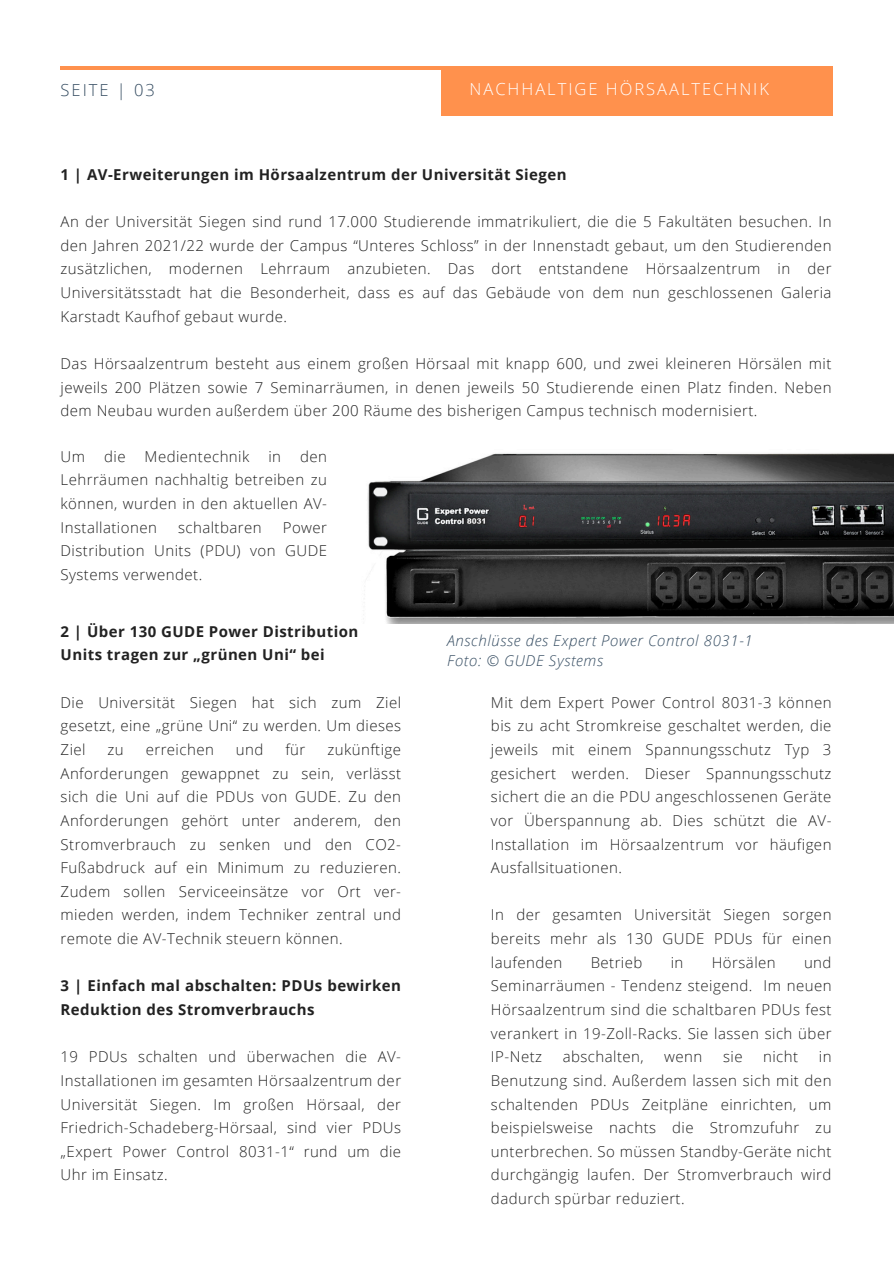
<style>
.page{position:relative;width:894px;height:1264px;background:#fff}
.page>*{position:absolute;margin:0;border:0;box-sizing:border-box;transform-origin:0 0}
.t1{font:300 16.5px "Open Sans";letter-spacing:.12em;color:#fff}
.t2{font:300 16.5px "Open Sans";letter-spacing:.12em;color:#364d62}
.t3{font:300 15px/23.7px "Open Sans";letter-spacing:.03em;color:#222;text-align:justify}
.t4{font:700 15px/23.7px "Open Sans";letter-spacing:.03em;color:#222}
.t5{font:italic 300 15px "Open Sans";letter-spacing:.04em;color:#364d62}
</style>
<div class="page">
<hr style="left:61px;top:66px;width:770px;height:4px;background:#ff914d">
<img style="left:367px;top:453px;width:526px;height:170px">
<div style="left:441px;top:67px;width:390px;height:48px;background:#ff914d"></div>
<p class="t2" style="left:61px;top:79px;width:96px">SEITE | 03</p>
<p class="t1" style="left:469px;top:77px;width:301px">NACHHALTIGE HÖRSAALTECHNIK</p>
<p class="t4" style="left:61px;top:162px;width:507px">1 | AV-Erweiterungen im Hörsaalzentrum der Universität Siegen</p>
<h1 class="t3" style="left:61px;top:209px;width:772px">An der Universität Siegen sind rund 17.000 Studierende immatrikuliert, die die 5 Fakultäten besuchen. In den Jahren 2021/22 wurde der Campus “Unteres Schloss” in der Innenstadt gebaut, um den Studierenden zusätzlichen, modernen Lehrraum anzubieten. Das dort entstandene Hörsaalzentrum in der Universitätsstadt hat die Besonderheit, dass es auf das Gebäude von dem nun geschlossenen Galeria Karstadt Kaufhof gebaut wurde.</h1>
<h1 class="t3" style="left:61px;top:351px;width:772px">Das Hörsaalzentrum besteht aus einem großen Hörsaal mit knapp 600, und zwei kleineren Hörsälen mit jeweils 200 Plätzen sowie 7 Seminarräumen, in denen jeweils 50 Studierende einen Platz finden. Neben dem Neubau wurden außerdem über 200 Räume des bisherigen Campus technisch modernisiert.</h1>
<h2 class="t3" style="left:61px;top:444px;width:268px;text-indent:239px">den Lehrräumen nachhaltig betreiben zu können, wurden in den aktuellen AV-Installationen</h2>
<h2 class="t3" style="left:61px;top:444px;width:26px">Um</h2>
<h2 class="t3" style="left:104px;top:444px;width:23px">die</h2>
<h2 class="t3" style="left:145px;top:444px;width:106px">Medientechnik</h2>
<h2 class="t3" style="left:268px;top:444px;width:14px">in</h2>
<h2 class="t3" style="left:178px;top:515px;width:85px">schaltbaren</h2>
<h2 class="t3" style="left:61px;top:515px;width:268px;text-indent:222px">Power Distribution Units (PDU) von GUDE Systems verwendet.</h2>
<p class="t4" style="left:61px;top:619px;width:299px">2 | Über 130 GUDE Power Distribution<br>Units tragen zur „grünen Uni“ bei</p>
<p class="t3" style="left:61px;top:690px;width:342px">Die Universität Siegen hat sich zum Ziel gesetzt, eine „grüne Uni“ zu werden. Um dieses Ziel</p>
<p class="t3" style="left:61px;top:737px;width:342px;text-indent:267px">zukünftige Anforderungen gewappnet zu sein, verlässt sich die Uni auf die PDUs von GUDE. Zu den Anforderungen gehört unter anderem, den Stromverbrauch zu senken und den CO2- Fußabdruck auf ein Minimum zu reduzieren.<br>Zudem sollen Serviceeinsätze vor Ort ver&shy;mieden werden, indem Techniker zentral und remote die AV-Technik steuern können.</p>
<p class="t4" style="left:61px;top:973px;width:342px">3 | Einfach mal abschalten: PDUs bewirken<br>Reduktion des Stromverbrauchs</p>
<p class="t3" style="left:61px;top:1044px;width:342px">19 PDUs schalten und überwachen die AV-Installationen im gesamten Hörsaalzentrum der Universität Siegen. Im großen Hörsaal, der Friedrich-Schadeberg-Hörsaal, sind vier PDUs „Expert Power Control 8031-1“ rund um die Uhr im Einsatz.</p>
<p class="t3" style="left:107px;top:737px;width:18px">zu</p>
<p class="t3" style="left:146px;top:737px;width:70px">erreichen</p>
<p class="t3" style="left:236px;top:737px;width:29px">und</p>
<p class="t3" style="left:285px;top:737px;width:22px">für</p>
<p class="t5" style="left:447px;top:630px;width:307px">Anschlüsse des Expert Power Control 8031-1</p>
<p class="t5" style="left:447px;top:650px;width:157px">Foto: © GUDE Systems</p>
<p class="t3" style="left:491px;top:690px;width:342px">Mit dem Expert Power Control 8031-3 können bis zu acht Stromkreise geschaltet werden, die jeweils mit einem Spannungsschutz Typ 3 gesichert werden. Dieser Spannungsschutz sichert die an die PDU angeschlossenen Geräte vor Überspannung ab. Dies schützt die AV-Installation im Hörsaalzentrum vor häufigen Ausfallsituationen.</p>
<h2 class="t3" style="left:491px;top:902px;width:342px">In der gesamten Universität Siegen sorgen bereits mehr als 130 GUDE PDUs für einen laufenden</h2>
<h2 class="t3" style="left:491px;top:950px;width:342px;text-indent:313px">und Seminarräumen - Tendenz steigend. Im neuen Hörsaalzentrum sind die schaltbaren PDUs fest verankert in 19-Zoll-Racks. Sie lassen sich über IP-Netz</h2>
<h2 class="t3" style="left:590px;top:950px;width:53px">Betrieb</h2>
<h2 class="t3" style="left:670px;top:950px;width:14px">in</h2>
<h2 class="t3" style="left:711px;top:950px;width:65px">Hörsälen</h2>
<h2 class="t3" style="left:562px;top:1044px;width:82px">abschalten,</h2>
<h2 class="t3" style="left:664px;top:1044px;width:40px">wenn</h2>
<h2 class="t3" style="left:722px;top:1044px;width:21px">sie</h2>
<h2 class="t3" style="left:763px;top:1044px;width:37px">nicht</h2>
<h2 class="t3" style="left:491px;top:1044px;width:342px;text-indent:328px">in Benutzung sind. Außerdem lassen sich mit den schaltenden PDUs Zeitpläne einrichten, um beispielsweise nachts die Stromzufuhr zu unterbrechen. So müssen Standby-Geräte nicht durchgängig laufen. Der Stromverbrauch wird dadurch spürbar reduziert.</h2>
</div>
